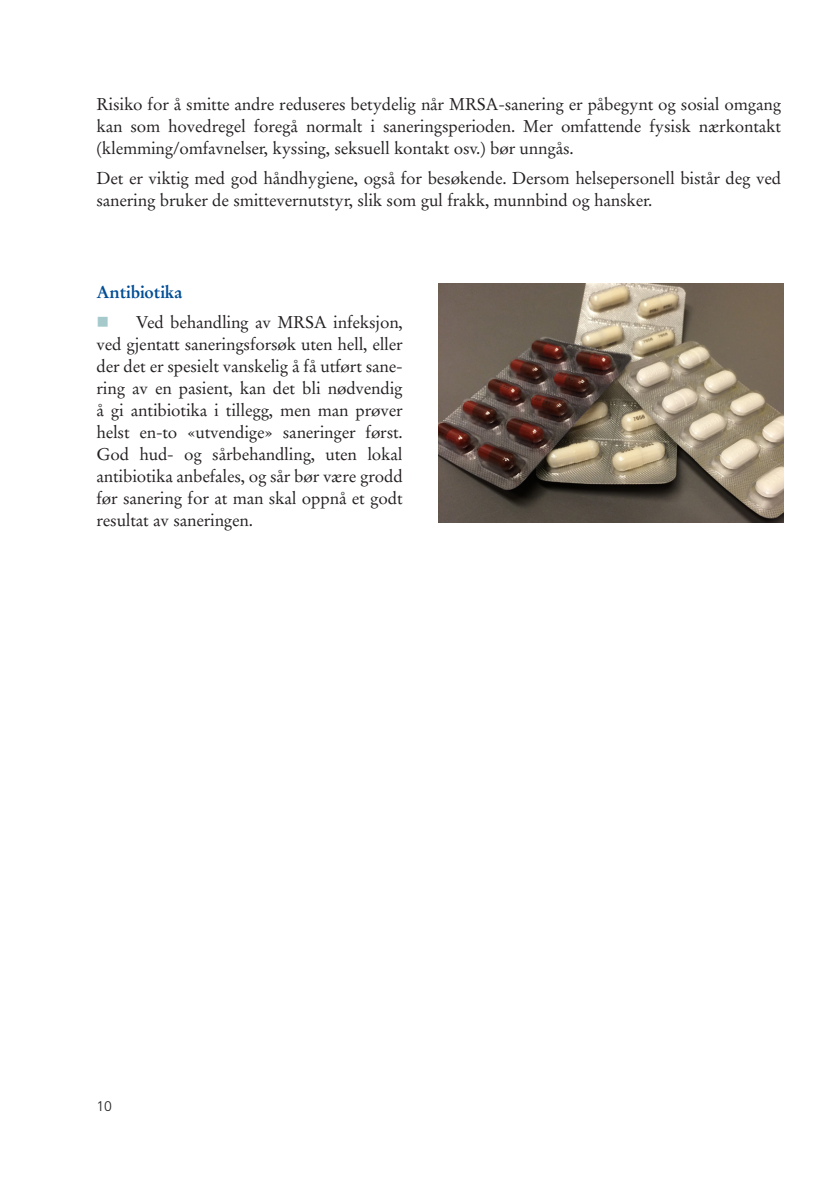
<style>
.page{position:relative;width:840px;height:1191px;background:#fff}
.page>*{position:absolute;margin:0;border:0;box-sizing:border-box;transform-origin:0 0}
.Brødtekst{font:17px/22px "Stempel Garamond LT Std";letter-spacing:-.01em;color:#231f20;text-align:justify}
.Brødtekst-2{font:700 17px "Stempel Garamond LT Std";letter-spacing:-.01em;color:#014d95}
.t1{font:300 14px "Frutiger LT Std";color:#231f20}
.s1{color:#a6cacc}
</style>
<div class="page">
<img style="left:438px;top:283px;width:344px;height:239px">
<p class="Brødtekst" style="left:96px;top:93px;width:685px">Risiko for å smitte andre reduseres betydelig når MRSA-sanering er påbegynt og sosial omgang kan som hovedregel foregå normalt i saneringsperioden. Mer omfattende fysisk nærkontakt (klemming/omfavnelser, kyssing, seksuell kontakt osv.) bør unngås.</p>
<p class="Brødtekst" style="left:96px;top:167px;width:686px">Det er viktig med god håndhygiene, også for besøkende. Dersom helsepersonell bistår deg ved sanering bruker de smittevernutstyr, slik som gul frakk, munnbind og hansker.</p>
<p class="Brødtekst-2" style="left:96px;top:281px;width:88px">Antibiotika</p>
<p class="Brødtekst" style="left:96px;top:311px;width:308px"><span class="s1">■</span> Ved behandling av MRSA infeksjon, ved gjentatt saneringsforsøk uten hell, eller der det er spesielt vanskelig å få utført sane&shy;ring av en pasient, kan det bli nødvendig å gi antibiotika i tillegg, men man prøver helst en-to «utvendige» saneringer først.<br>God hud- og sårbehandling, uten lokal antibiotika anbefales, og sår bør være grodd før sanering for at man skal oppnå et godt resultat av saneringen.</p>
<p class="t1" style="left:96px;top:1098px;width:17px">10</p>
</div>
